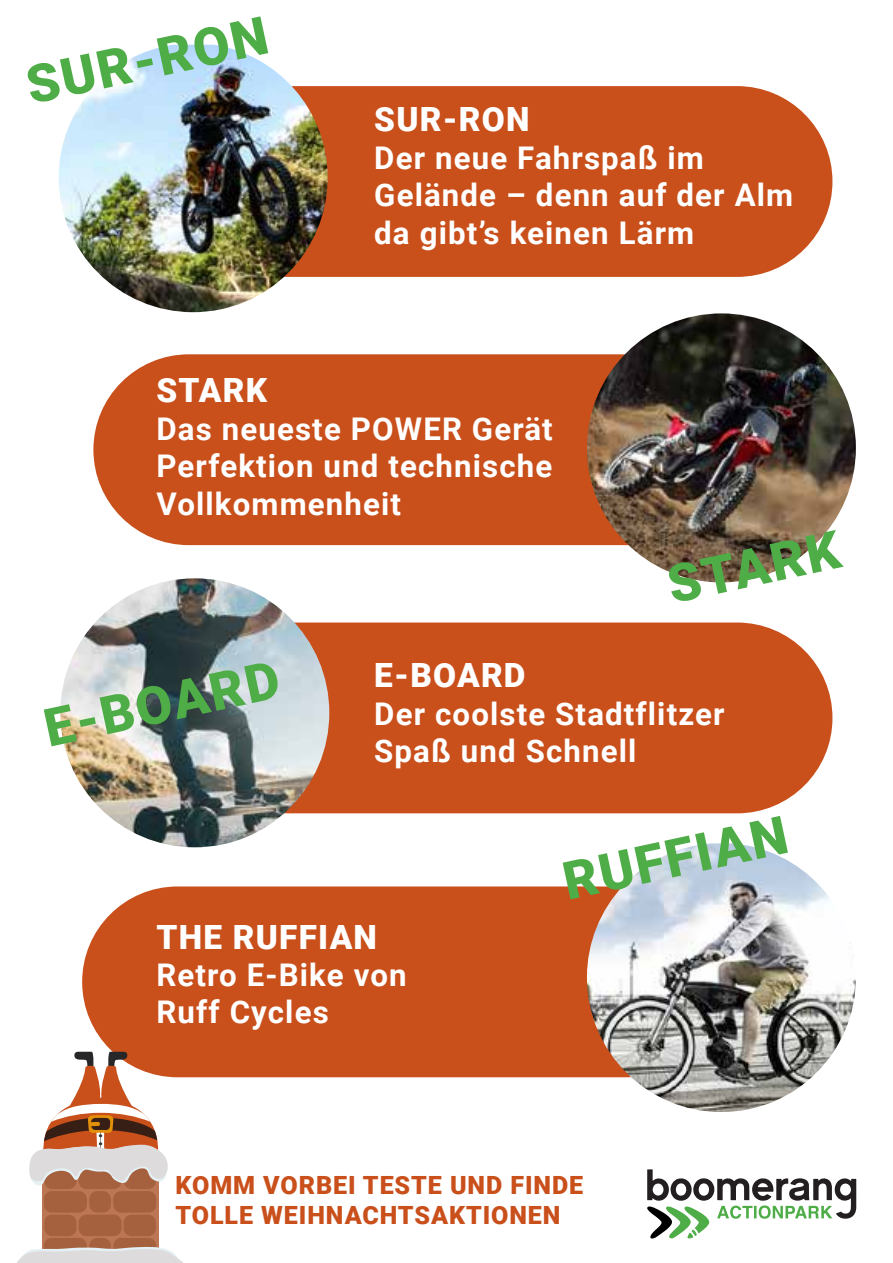
<style>
.page{position:relative;width:893px;height:1263px;background:#fff}
.page>*{position:absolute;margin:0;border:0;box-sizing:border-box;transform-origin:0 0}
.t1{font:900 52.8px "Roboto";color:#4fad48}
.t2{font:900 33.45px "Roboto";letter-spacing:.035em;color:#fff}
.t3{font:700 31.2px/37.5px "Roboto";letter-spacing:.035em;color:#fff}
.t4{font:900 25.05px/30.2px "Roboto";letter-spacing:.035em;color:#c94f1b}
</style>
<div class="page">
<div style="left:93px;top:354px;width:640px;height:191px;background:#c94f1b;border-radius:95px"></div>
<div style="left:193px;top:622px;width:639px;height:191px;background:#c94f1b;border-radius:95px"></div>
<div style="left:82px;top:886px;width:639px;height:191px;background:#c94f1b;border-radius:95px"></div>
<div style="left:193px;top:86px;width:639px;height:191px;background:#c94f1b;border-radius:95px"></div>
<img style="left:59px;top:45px;width:269px;height:267px">
<img style="left:587px;top:313px;width:269px;height:269px;border-radius:134px">
<img style="left:587px;top:843px;width:269px;height:269px;border-radius:132px">
<img style="left:60px;top:578px;width:269px;height:269px;border-radius:134px">
<div style="left:42px;top:1167px;width:116px;height:95px;background:#bc7653"></div>
<div style="left:44px;top:1215px;width:33px;height:21px;background:#a5603d;border-radius:8px"></div>
<div style="left:79px;top:1215px;width:43px;height:21px;background:#a5603d;border-radius:8px"></div>
<div style="left:124px;top:1215px;width:32px;height:21px;background:#a5603d;border-radius:8px"></div>
<div style="left:44px;top:1238px;width:43px;height:21px;background:#a5603d;border-radius:8px"></div>
<div style="left:89px;top:1238px;width:22px;height:21px;background:#a5603d;border-radius:8px"></div>
<div style="left:113px;top:1238px;width:43px;height:21px;background:#a5603d;border-radius:8px"></div>
<svg style="left:29px;top:1052px;width:139px;height:167px"></svg>
<svg style="left:17px;top:1246px;width:166px;height:17px"></svg>
<svg style="left:647px;top:1169px;width:209px;height:69px"></svg>
<h1 class="t1" style="left:19px;top:49px;width:247px;rotate:-12deg">SUR-RON</h1>
<p class="t2" style="left:374px;top:96px;width:157px">SUR-RON</p>
<p class="t3" style="left:374px;top:138px;width:420px">Der neue Fahrspaß im<br>Gelände – denn auf der Alm da gibt’s keinen Lärm</p>
<p class="t2" style="left:156px;top:367px;width:112px">STARK</p>
<p class="t3" style="left:156px;top:408px;width:398px;text-align:justify">Das neueste POWER Gerät Perfektion und technische Vollkommenheit</p>
<h1 class="t1" style="left:661px;top:549px;width:176px;rotate:-12deg">STARK</h1>
<h1 class="t1" style="left:37px;top:692px;width:241px;rotate:-12deg">E-BOARD</h1>
<p class="t2" style="left:374px;top:652px;width:153px">E-BOARD</p>
<p class="t3" style="left:374px;top:694px;width:352px">Der coolste Stadtflitzer<br>Spaß und Schnell</p>
<h1 class="t1" style="left:556px;top:845px;width:229px;rotate:-12deg">RUFFIAN</h1>
<p class="t2" style="left:156px;top:913px;width:222px">THE RUFFIAN</p>
<p class="t3" style="left:156px;top:955px;width:252px">Retro E-Bike von<br>Ruff Cycles</p>
<p class="t4" style="left:176px;top:1169px;width:409px">KOMM VORBEI TESTE UND FINDE<br>TOLLE WEIHNACHTSAKTIONEN</p>
</div>
